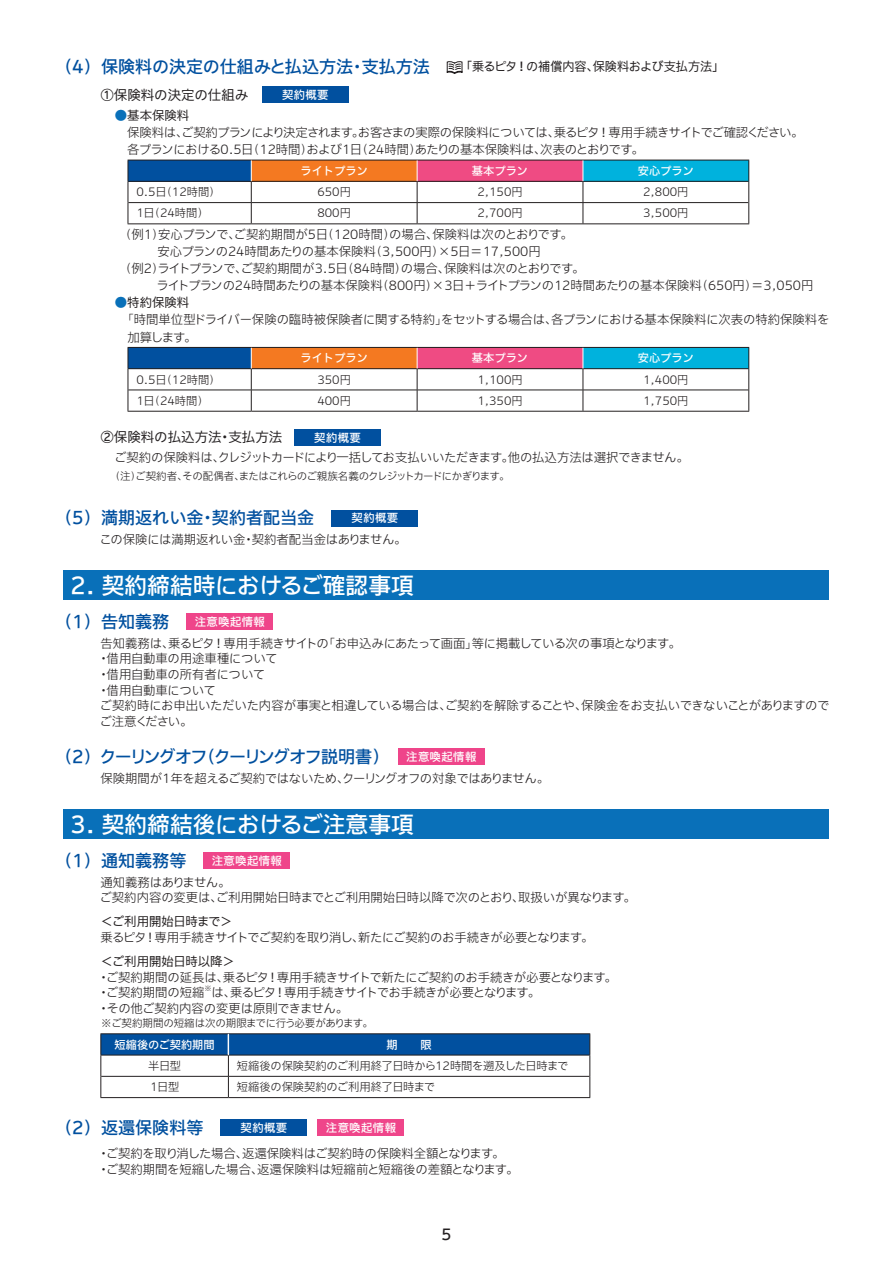
<style>
.page{position:relative;width:893px;height:1263px;background:#fff}
.page>*{position:absolute;margin:0;border:0;box-sizing:border-box;transform-origin:0 0}
.t1{font:500 22.8px "Iwa UCDA Goth Std";color:#fff}
.t2{font:500 17.1px "Iwa UCDA Goth Std";color:#01509f}
.t3{font:500 17.1px "Iwa UCDA Goth Std";letter-spacing:-.1em;color:#01509f}
.t4{font:500 14.85px "Iwa UCDA Goth Std";color:#231f20}
.t5{font:100 13.5px "Iwa UCDA Goth Std";color:#231f20}
.t6{font:300 12.3px/15.6px "Iwa UCDA Goth Std";letter-spacing:-.015em;color:#231f20}
.t7{font:300 12.3px/15.6px "Iwa UCDA Goth Std";letter-spacing:-.04em;color:#231f20}
.t8{font:300 12.3px/17.1px "Iwa UCDA Goth Std";letter-spacing:-.05em;color:#231f20}
.t9{font:100 12.3px "Iwa UCDA Goth Std";color:#231f20}
.t10{font:500 11.4px "Iwa UCDA Goth Std";letter-spacing:.035em;color:#fff}
.t11{font:300 11.25px "Iwa UCDA Goth Std";color:#231f20}
.t12{font:500 11.25px "Iwa UCDA Goth Std";color:#fff}
.t13{font:300 10.5px "Iwa UCDA Goth Std";letter-spacing:-.07em;color:#231f20}
.t14{font:300 10.5px "Iwa UCDA Goth Std";letter-spacing:-.01em;color:#231f20}
.t15{font:300 7.2px "Iwa UCDA Goth Std";color:#231f20}
.s1{color:#0970b9}
.s2{font-weight:100}
.s3{font-weight:300;color:#0970b9}
.s4{font-size:11.4px;color:#fff}
</style>
<div class="page">
<svg style="left:447px;top:61px;width:15px;height:13px"></svg>
<div style="left:262px;top:87px;width:87px;height:16px;background:#01509f"></div>
<div style="left:128px;top:160px;width:123px;height:21px;background:#01509f"></div>
<div style="left:251px;top:160px;width:166px;height:21px;background:#f47921"></div>
<div style="left:417px;top:160px;width:166px;height:21px;background:#ef4b83"></div>
<div style="left:583px;top:160px;width:166px;height:21px;background:#00b2dd"></div>
<hr style="left:128px;top:181px;width:123px;height:1px;background:#231f20">
<hr style="left:128px;top:202px;width:123px;height:1px;background:#231f20">
<hr style="left:251px;top:181px;width:166px;height:1px;background:#231f20">
<hr style="left:251px;top:202px;width:166px;height:1px;background:#231f20">
<hr style="left:417px;top:181px;width:166px;height:1px;background:#231f20">
<hr style="left:583px;top:181px;width:165px;height:1px;background:#231f20">
<hr style="left:417px;top:202px;width:166px;height:1px;background:#231f20">
<hr style="left:583px;top:202px;width:165px;height:1px;background:#231f20">
<hr style="left:128px;top:160px;width:123px;height:1px;background:#231f20">
<hr style="left:251px;top:160px;width:166px;height:1px;background:#231f20">
<hr style="left:417px;top:160px;width:166px;height:1px;background:#231f20">
<hr style="left:583px;top:160px;width:166px;height:1px;background:#231f20">
<svg style="left:251px;top:160px;width:1px;height:63px"></svg>
<svg style="left:417px;top:160px;width:1px;height:63px"></svg>
<svg style="left:583px;top:160px;width:1px;height:63px"></svg>
<svg style="left:128px;top:160px;width:1px;height:63px"></svg>
<svg style="left:748px;top:160px;width:1px;height:63px"></svg>
<hr style="left:128px;top:223px;width:123px;height:1px;background:#231f20">
<hr style="left:251px;top:223px;width:166px;height:1px;background:#231f20">
<hr style="left:417px;top:223px;width:166px;height:1px;background:#231f20">
<hr style="left:583px;top:223px;width:166px;height:1px;background:#231f20">
<div style="left:128px;top:347px;width:123px;height:22px;background:#01509f"></div>
<div style="left:251px;top:347px;width:166px;height:22px;background:#f47921"></div>
<div style="left:417px;top:347px;width:166px;height:22px;background:#ef4b83"></div>
<div style="left:583px;top:347px;width:166px;height:22px;background:#00b2dd"></div>
<hr style="left:128px;top:368px;width:123px;height:1px;background:#231f20">
<hr style="left:128px;top:390px;width:123px;height:1px;background:#231f20">
<hr style="left:251px;top:368px;width:166px;height:1px;background:#231f20">
<hr style="left:251px;top:390px;width:166px;height:1px;background:#231f20">
<hr style="left:417px;top:368px;width:166px;height:1px;background:#231f20">
<hr style="left:583px;top:368px;width:165px;height:1px;background:#231f20">
<hr style="left:417px;top:390px;width:166px;height:1px;background:#231f20">
<hr style="left:583px;top:390px;width:165px;height:1px;background:#231f20">
<hr style="left:128px;top:347px;width:123px;height:1px;background:#231f20">
<hr style="left:251px;top:347px;width:166px;height:1px;background:#231f20">
<hr style="left:417px;top:347px;width:166px;height:1px;background:#231f20">
<hr style="left:583px;top:347px;width:166px;height:1px;background:#231f20">
<svg style="left:251px;top:348px;width:1px;height:63px"></svg>
<svg style="left:417px;top:348px;width:1px;height:63px"></svg>
<svg style="left:583px;top:348px;width:1px;height:63px"></svg>
<svg style="left:128px;top:348px;width:1px;height:63px"></svg>
<svg style="left:748px;top:348px;width:1px;height:63px"></svg>
<hr style="left:128px;top:411px;width:123px;height:1px;background:#231f20">
<hr style="left:251px;top:411px;width:166px;height:1px;background:#231f20">
<hr style="left:417px;top:411px;width:166px;height:1px;background:#231f20">
<hr style="left:583px;top:411px;width:166px;height:1px;background:#231f20">
<div style="left:294px;top:429px;width:87px;height:16px;background:#01509f"></div>
<div style="left:331px;top:510px;width:87px;height:16px;background:#01509f"></div>
<div style="left:64px;top:571px;width:765px;height:29px;background:#0970b9"></div>
<div style="left:186px;top:613px;width:87px;height:17px;background:#ef458a"></div>
<div style="left:398px;top:748px;width:87px;height:17px;background:#ef458a"></div>
<div style="left:64px;top:809px;width:765px;height:30px;background:#0970b9"></div>
<div style="left:203px;top:852px;width:87px;height:16px;background:#ef458a"></div>
<hr style="left:100px;top:1033px;width:128px;height:1px;background:#231f20">
<hr style="left:228px;top:1033px;width:362px;height:1px;background:#231f20">
<hr style="left:100px;top:1097px;width:128px;height:1px;background:#231f20">
<hr style="left:228px;top:1097px;width:362px;height:1px;background:#231f20">
<svg style="left:100px;top:1034px;width:490px;height:63px"></svg>
<div style="left:220px;top:1120px;width:87px;height:16px;background:#01509f"></div>
<div style="left:318px;top:1120px;width:86px;height:16px;background:#ef458a"></div>
<h2 class="t2" style="left:55px;top:54px;width:376px">（4）保険料の決定の仕組みと払込方法・支払方法</h2>
<p class="t9" style="left:460px;top:58px;width:265px">「乗るピタ！の補償内容、保険料および支払方法」</p>
<p class="t5" style="left:100px;top:85px;width:163px">①保険料の決定の仕組み　</p>
<p class="t10" style="left:282px;top:86px;width:48px">契約概要</p>
<p class="t8" style="left:115px;top:106px;width:690px"><span class="s1">●</span><span class="s2">基本保険料<br></span>　保険料は、ご契約プランにより決定されます。お客さまの実際の保険料については、乗るピタ！専用手続きサイトでご確認ください。　各プランにおける0.5日（12時間）および1日（24時間）あたりの基本保険料は、次表のとおりです。</p>
<p class="t12" style="left:300px;top:163px;width:69px">ライトプラン</p>
<p class="t12" style="left:472px;top:163px;width:58px">基本プラン</p>
<p class="t12" style="left:638px;top:163px;width:58px">安心プラン</p>
<p class="t11" style="left:136px;top:184px;width:85px">0.5日（12時間）</p>
<p class="t11" style="left:317px;top:184px;width:35px">650円</p>
<p class="t11" style="left:477px;top:184px;width:47px">2,150円</p>
<p class="t11" style="left:643px;top:184px;width:47px">2,800円</p>
<p class="t11" style="left:136px;top:205px;width:74px">1日（24時間）</p>
<p class="t11" style="left:317px;top:205px;width:35px">800円</p>
<p class="t11" style="left:477px;top:205px;width:47px">2,700円</p>
<p class="t11" style="left:643px;top:205px;width:47px">3,500円</p>
<p class="t6" style="left:115px;top:226px;width:459px">　（例1）安心プランで、ご契約期間が5日（120時間）の場合、保険料は次のとおりです。</p>
<p class="t6" style="left:157px;top:243px;width:385px">安心プランの24時間あたりの基本保険料（3,500円）×5日＝17,500円</p>
<p class="t6" style="left:115px;top:260px;width:471px">　（例2）ライトプランで、ご契約期間が3.5日（84時間）の場合、保険料は次のとおりです。</p>
<p class="t6" style="left:157px;top:277px;width:658px">ライトプランの24時間あたりの基本保険料（800円）×3日＋ライトプランの12時間あたりの基本保険料（650円）＝3,050円</p>
<p class="t9" style="left:115px;top:294px;width:76px"><span class="s3">●</span>特約保険料</p>
<p class="t6" style="left:122px;top:311px;width:709px">「時間単位型ドライバー保険の臨時被保険者に関する特約」をセットする場合は、各プランにおける基本保険料に次表の特約保険料を</p>
<p class="t6" style="left:128px;top:328px;width:70px">加算します。</p>
<p class="t12" style="left:300px;top:350px;width:69px">ライトプラン</p>
<p class="t12" style="left:472px;top:350px;width:58px">基本プラン</p>
<p class="t12" style="left:638px;top:350px;width:58px">安心プラン</p>
<p class="t11" style="left:136px;top:371px;width:85px">0.5日（12時間）</p>
<p class="t11" style="left:317px;top:371px;width:35px">350円</p>
<p class="t11" style="left:477px;top:371px;width:47px">1,100円</p>
<p class="t11" style="left:643px;top:371px;width:47px">1,400円</p>
<p class="t11" style="left:136px;top:393px;width:74px">1日（24時間）</p>
<p class="t11" style="left:317px;top:393px;width:35px">400円</p>
<p class="t11" style="left:477px;top:393px;width:47px">1,350円</p>
<p class="t11" style="left:643px;top:393px;width:47px">1,750円</p>
<p class="t5" style="left:100px;top:427px;width:183px">②保険料の払込方法・支払方法</p>
<p class="t10" style="left:314px;top:429px;width:48px">契約概要</p>
<p class="t7" style="left:114px;top:449px;width:576px">ご契約の保険料は、クレジットカードにより一括してお支払いいただきます。他の払込方法は選択できません。</p>
<p class="t13" style="left:110px;top:469px;width:401px">（注）ご契約者、その配偶者、またはこれらのご親族名義のクレジットカードにかぎります。</p>
<h2 class="t2" style="left:55px;top:505px;width:344px">（5）満期返れい金・契約者配当金　 <span class="s4">契約概要</span></h2>
<p class="t6" style="left:100px;top:531px;width:309px">この保険には満期返れい金・契約者配当金はありません。</p>
<h1 class="t1" style="left:71px;top:569px;width:345px">2. 契約締結時におけるご確認事項</h1>
<h2 class="t2" style="left:55px;top:609px;width:115px">（1）告知義務</h2>
<p class="t10" style="left:195px;top:613px;width:72px">注意喚起情報</p>
<p class="t6" style="left:97px;top:634px;width:734px">告知義務は、乗るピタ！専用手続きサイトの「お申込みにあたって画面」等に掲載している次の事項となります。<br>・借用自動車の用途車種について<br>・借用自動車の所有者について<br>・借用自動車について<br>ご契約時にお申出いただいた内容が事実と相違している場合は、ご契約を解除することや、保険金をお支払いできないことがありますのでご注意ください。</p>
<h2 class="t3" style="left:55px;top:744px;width:422px">（2）クーリングオフ（クーリングオフ説明書） <span class="s4">注意喚起情報</span></h2>
<p class="t6" style="left:100px;top:769px;width:450px">保険期間が1年を超えるご契約ではないため、クーリングオフの対象ではありません。</p>
<h1 class="t1" style="left:71px;top:807px;width:345px">3. 契約締結後におけるご注意事項</h1>
<h2 class="t2" style="left:55px;top:848px;width:132px">（1）通知義務等</h2>
<p class="t10" style="left:212px;top:852px;width:72px">注意喚起情報</p>
<p class="t6" style="left:100px;top:873px;width:538px">通知義務はありません。<br>ご契約内容の変更は、ご利用開始日時までとご利用開始日時以降で次のとおり、取扱いが異なります。</p>
<p class="t9" style="left:100px;top:913px;width:134px">＜ご利用開始日時まで＞</p>
<p class="t7" style="left:100px;top:929px;width:495px">乗るピタ! 専用手続きサイトでご契約を取り消し、新たにご契約のお手続きが必要となります。</p>
<p class="t9" style="left:100px;top:953px;width:136px">＜ご利用開始日時以降＞</p>
<p class="t6" style="left:97px;top:968px;width:521px">・ご契約期間の延長は、乗るピタ! 専用手続きサイトで新たにご契約のお手続きが必要となります。・ご契約期間の短縮</p>
<p class="t15" style="left:205px;top:983px;width:9px">※</p>
<p class="t7" style="left:97px;top:984px;width:444px;text-indent:114px">は、乗るピタ! 専用手続きサイトでお手続きが必要となります。・その他ご契約内容の変更は原則できません。</p>
<p class="t14" style="left:101px;top:1016px;width:273px">※ご契約期間の短縮は次の期限までに行う必要があります。</p>
<p class="t12" style="left:114px;top:1036px;width:102px">短縮後のご契約期間</p>
<p class="t12" style="left:387px;top:1036px;width:46px">期　　限</p>
<p class="t11" style="left:148px;top:1058px;width:35px">半日型</p>
<p class="t11" style="left:237px;top:1058px;width:333px">短縮後の保険契約のご利用終了日時から12時間を遡及した日時まで</p>
<p class="t11" style="left:150px;top:1079px;width:31px">1日型</p>
<p class="t11" style="left:237px;top:1079px;width:200px">短縮後の保険契約のご利用終了日時まで</p>
<h2 class="t2" style="left:55px;top:1115px;width:150px">（2）返還保険料等</h2>
<p class="t10" style="left:241px;top:1119px;width:48px">契約概要</p>
<p class="t10" style="left:326px;top:1119px;width:72px">注意喚起情報</p>
<p class="t6" style="left:97px;top:1145px;width:423px">・ご契約を取り消した場合、返還保険料はご契約時の保険料全額となります。・ご契約期間を短縮した場合、返還保険料は短縮前と短縮後の差額となります。</p>
<p class="t4" style="left:441px;top:1223px;width:11px">5</p>
</div>
